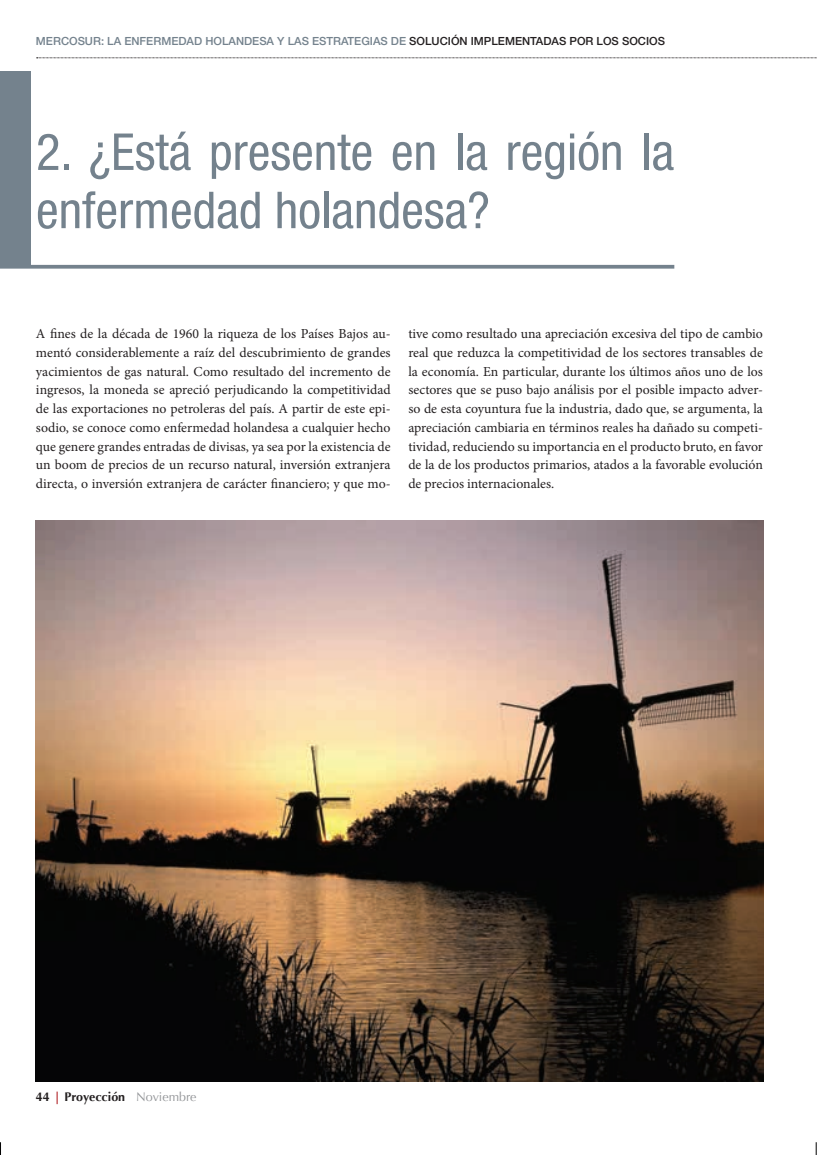
<style>
.page{position:relative;width:817px;height:1155px;background:#fff}
.page>*{position:absolute;margin:0;border:0;box-sizing:border-box;transform-origin:0 0}
.t1{font:condensed 51px/58.2px "Helvetica Neue LT Std";color:#74828d}
.t2{font:13.75px/18.8px "Minion Pro";color:#231f20;text-align:justify}
.t3{font:700 12.5px "Optima";color:#231f20}
.t4{font:500 11.25px "Helvetica Neue LT Std";color:#74828d}
.t5{font:500 11.25px "Helvetica Neue LT Std";color:#231f20}
.s1{color:#74828d}
.s2{font-style:inherit}
.s3{color:#ae1a1e}
.s4{font-weight:400;color:#939598}
</style>
<div class="page">
<svg style="left:37px;top:58px;width:780px;height:1px"></svg>
<div style="left:0;top:71px;width:31px;height:196px;background:#74828d"></div>
<svg style="left:0;top:265px;width:674px;height:4px;fill:#74828d"></svg>
<img style="left:36px;top:520px;width:726px;height:561px">
<svg style="left:0;top:1142px;width:1px;height:13px"></svg>
<svg style="left:815px;top:1142px;width:2px;height:13px"></svg>
<p class="t4" style="left:36px;top:34px;width:113px">MERCOSUR: LA ENFERMEDAD</p>
<p class="t4" style="left:205px;top:34px;width:17px">HOLA</p>
<p class="t4" style="left:236px;top:34px;width:17px">NDESA</p>
<p class="t4" style="left:277px;top:34px;width:19px">Y LAS</p>
<p class="t4" style="left:312px;top:34px;width:15px">ESTRATEGIAS</p>
<p class="t5" style="left:391px;top:34px;width:34px"><span class="s1">DE</span> SOLUCI</p>
<p class="t5" style="left:451px;top:34px;width:32px">ÓN IMPLEME</p>
<p class="t5" style="left:522px;top:34px;width:17px">NTADAS</p>
<p class="t5" style="left:569px;top:34px;width:9px">POR</p>
<p class="t5" style="left:596px;top:34px;width:9px">LOS</p>
<p class="t5" style="left:622px;top:34px;width:16px">SOCIOS</p>
<h1 class="t1" style="left:36px;top:122px;width:639px">2. ¿Está presente en la región la enfermedad holandesa?</h1>
<p class="t2" style="left:36px;top:324px;width:356px">A fines de la década de 1960 la riqueza de los Países Bajos au&shy;mentó considerablemente a raíz del descubrimiento de grandes yacimientos de gas natural. Como resultado del incremento de ingresos, la moneda se apreció perjudicando la competitividad de las exportaciones no petroleras del país. A partir de este epi&shy;sodio, se conoce como enfermedad holandesa a cualquier hecho que genere grandes entradas de divisas, ya sea por la existencia de un boom de precios de un recurso natural, inversión extranjera directa, o inversión extranjera de carácter financiero; y que mo-</p>
<p class="t2" style="left:408px;top:324px;width:356px">tive como resultado una apreciación excesiva del tipo de cambio real que reduzca la competitividad de los sectores transables de la economía. En particular, durante los últimos años uno de los sectores que se puso bajo análisis por el posible impacto adver&shy;so de esta coyuntura fue la industria, dado que, se argumenta, la apreciación cambiaria en términos reales ha dañado su competi&shy;tividad, reduciendo su importancia en el producto bruto, en favor de la de los productos primarios, atados a la favorable evolución de precios internacionales.</p>
<p class="t3" style="left:36px;top:1089px;width:162px"><span class="s2">44</span> <span class="s3">|</span> Proyección <span class="s4">Noviembre</span></p>
</div>
